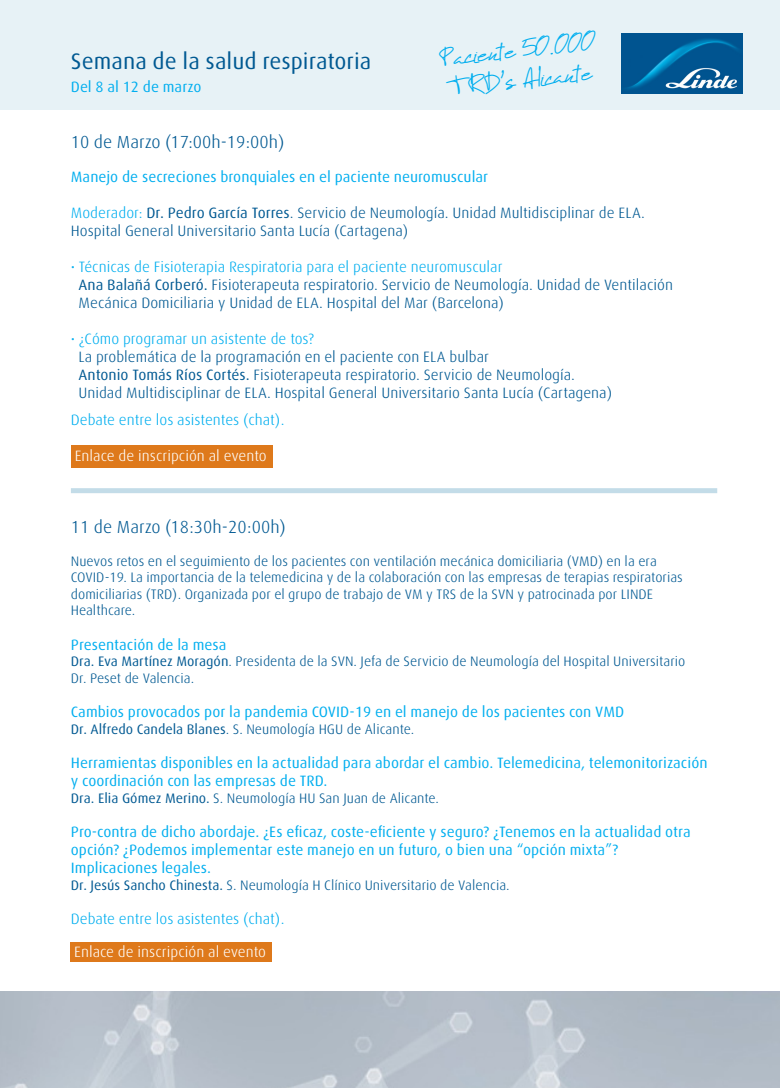
<style>
.page{position:relative;width:780px;height:1088px;background:#fff}
.page>*{position:absolute;margin:0;border:0;box-sizing:border-box;transform-origin:0 0}
.t1{font:25px "PW Manuelfree";color:#00aeef}
.t2{font:22.5px "Linde Dax Global";color:#005992}
.t3{font:300 17.5px "Linde Dax Global";color:#005992}
.t4{font:300 15px/18px "Linde Dax Global";color:#005992}
.t5{font:15px/18px "Linde Dax Global";color:#00aeef}
.t6{font:300 15px "Linde Dax Global";color:#00aeef}
.t7{font:300 15px "Linde Dax Global";color:#fff}
.t8{font:300 13.75px/16.5px "Linde Dax Global";color:#005992}
.s1{color:#00aeef}
.s2{font-weight:400}
.s3{font-size:13.75px}
</style>
<div class="page">
<div style="left:71px;top:445px;width:201px;height:23px;background:#de791b"></div>
<img style="left:0;top:992px;width:780px;height:96px">
<div style="left:0;top:0;width:780px;height:110px;background:#e7f2f6"></div>
<img style="left:621px;top:34px;width:121px;height:60px">
<div style="left:71px;top:488px;width:646px;height:5px;background:#c3dce8"></div>
<div style="left:70px;top:943px;width:201px;height:19px;background:#de791b"></div>
<p class="t2" style="left:71px;top:48px;width:302px">Semana de la salud respiratoria</p>
<p class="t5" style="left:71px;top:77px;width:132px">Del 8 al 12 de marzo</p>
<p class="t1" style="left:441px;top:42px;width:154px;rotate:-6deg">Paciente 50. 000</p>
<p class="t1" style="left:451px;top:71px;width:141px;rotate:-6deg">TRD’s Alicante</p>
<p class="t3" style="left:71px;top:131px;width:215px">10 de Marzo (17:00h-19:00h)</p>
<p class="t5" style="left:71px;top:168px;width:419px">Manejo de secreciones bronquiales en el paciente neuromuscular</p>
<p class="t4" style="left:71px;top:204px;width:575px"><span class="s1">Moderador:</span> <span class="s2">Dr. Pedro García Torres</span>. Servicio de Neumología. Unidad Multidisciplinar de ELA.</p>
<p class="t4" style="left:71px;top:222px;width:339px">Hospital General Universitario Santa Lucía (Cartagena)</p>
<p class="t6" style="left:71px;top:258px;width:433px"><span class="s3">•</span> Técnicas de Fisioterapia Respiratoria para el paciente neuromuscular</p>
<p class="t4" style="left:78px;top:276px;width:596px"><span class="s2">Ana Balañá Corberó.</span> Fisioterapeuta respiratorio. Servicio de Neumología. Unidad de Ventilación<br>Mecánica Domiciliaria y Unidad de ELA. Hospital del Mar (Barcelona)</p>
<p class="t6" style="left:71px;top:330px;width:244px"><span class="s3">•</span> ¿Cómo programar un asistente de tos?</p>
<p class="t4" style="left:78px;top:348px;width:412px">La problemática de la programación en el paciente con ELA bulbar</p>
<p class="t4" style="left:78px;top:366px;width:498px"><span class="s2">Antonio Tomás Ríos Cortés.</span> Fisioterapeuta respiratorio. Servicio de Neumología.</p>
<p class="t4" style="left:78px;top:384px;width:535px">Unidad Multidisciplinar de ELA. Hospital General Universitario Santa Lucía (Cartagena)</p>
<p class="t6" style="left:71px;top:411px;width:215px">Debate entre los asistentes (chat).</p>
<p class="t7" style="left:75px;top:447px;width:193px">Enlace de inscripción al evento</p>
<p class="t3" style="left:71px;top:516px;width:217px">11 de Marzo (18:30h-20:00h)</p>
<p class="t8" style="left:71px;top:553px;width:613px">Nuevos retos en el seguimiento de los pacientes con ventilación mecánica domiciliaria (VMD) en la era COVID-19. La importancia de la telemedicina y de la colaboración con las empresas de terapias respiratorias domiciliarias (TRD). Organizada por el grupo de trabajo de VM y TRS de la SVN y patrocinada por LINDE Healthcare.</p>
<p class="t5" style="left:71px;top:636px;width:157px">Presentación de la mesa</p>
<p class="t8" style="left:71px;top:653px;width:616px"><span class="s2">Dra. Eva Martínez Moragón</span>. Presidenta de la SVN. Jefa de Servicio de Neumología del Hospital Universitario</p>
<p class="t8" style="left:71px;top:670px;width:125px">Dr. Peset de Valencia.</p>
<p class="t5" style="left:71px;top:703px;width:555px">Cambios provocados por la pandemia COVID-19 en el manejo de los pacientes con VMD</p>
<p class="t8" style="left:71px;top:721px;width:345px"><span class="s2">Dr. Alfredo Candela Blanes</span>. S. Neumología HGU de Alicante.</p>
<p class="t5" style="left:71px;top:754px;width:638px">Herramientas disponibles en la actualidad para abordar el cambio. Telemedicina, telemonitorización y coordinación con las empresas de TRD.</p>
<p class="t8" style="left:71px;top:790px;width:369px"><span class="s2">Dra. Elia Gómez Merino.</span> S. Neumología HU San Juan de Alicante.</p>
<p class="t5" style="left:71px;top:823px;width:621px">Pro-contra de dicho abordaje. ¿Es eficaz, coste-eficiente y seguro? ¿Tenemos en la actualidad otra opción? ¿Podemos implementar este manejo en un futuro, o bien una “opción mixta”?</p>
<p class="t5" style="left:71px;top:859px;width:142px">Implicaciones legales.</p>
<p class="t8" style="left:71px;top:877px;width:440px"><span class="s2">Dr. Jesús Sancho Chinesta.</span> S. Neumología H Clínico Universitario de Valencia.</p>
<p class="t6" style="left:71px;top:910px;width:215px">Debate entre los asistentes (chat).</p>
<p class="t7" style="left:74px;top:943px;width:193px">Enlace de inscripción al evento</p>
</div>
